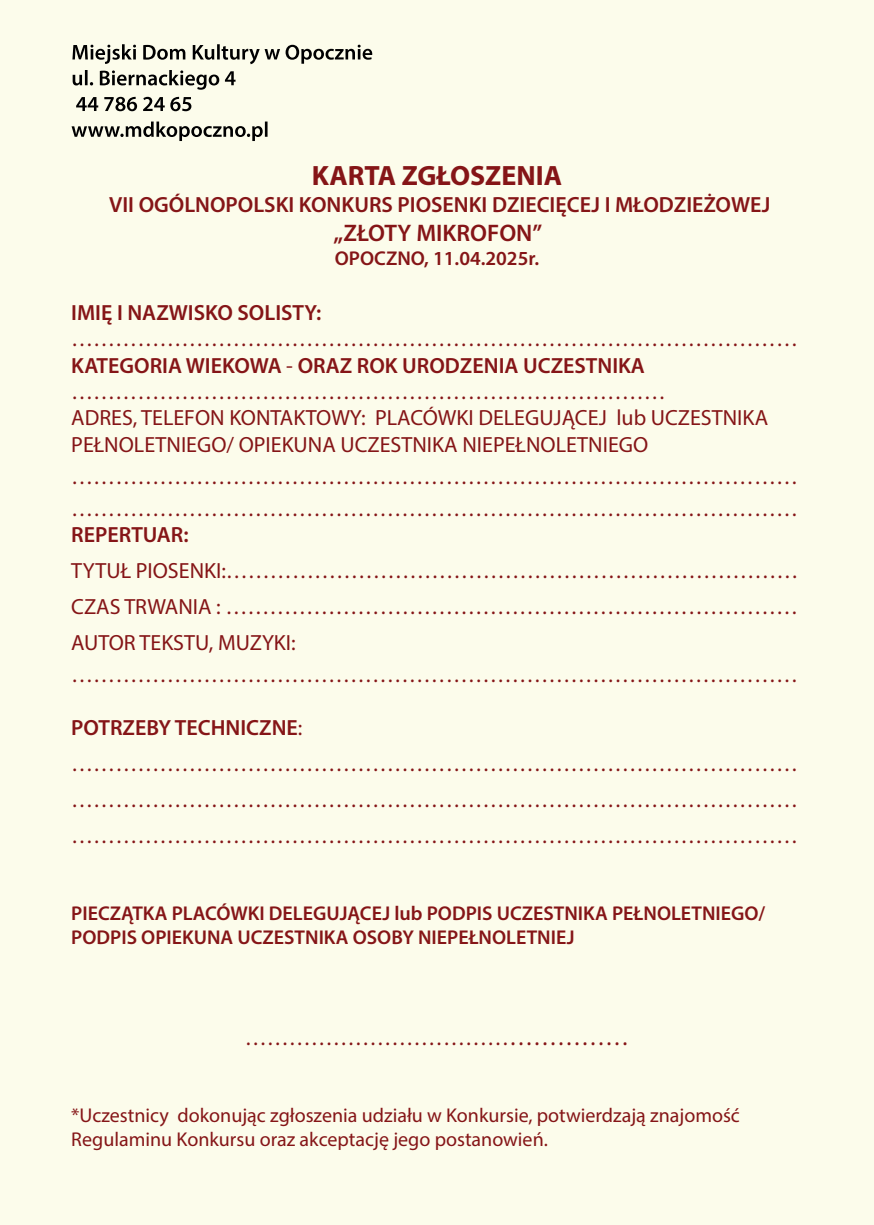
<style>
.page{position:relative;width:874px;height:1225px;background:#fff}
.page>*{position:absolute;margin:0;border:0;box-sizing:border-box;transform-origin:0 0}
.t1{font:700 28px "Myriad Pro";color:#851517}
.t2{font:600 24px "Myriad Pro";color:#851517}
.t3{font:22px/36px "Myriad Pro";color:#851517}
.t4{font:600 22px "Myriad Pro";color:#851517}
.t5{font:600 20px/24px "Myriad Pro";color:#851517}
.t6{font:20px/24px "Myriad Pro";color:#851517}
.s1{font-weight:600}
.s2{font-size:24px}
</style>
<div class="page">
<div style="left:0;top:0;width:873px;height:1225px;background:#fcfceb"></div>
<svg style="left:72px;top:44px;width:300px;height:20px"></svg>
<svg style="left:73px;top:70px;width:162px;height:20px"></svg>
<svg style="left:76px;top:97px;width:115px;height:14px"></svg>
<svg style="left:71px;top:122px;width:196px;height:19px"></svg>
<p class="t1" style="left:312px;top:158px;width:251px">KARTA ZGŁOSZENIA</p>
<p class="t4" style="left:109px;top:190px;width:662px">VII OGÓLNOPOLSKI KONKURS PIOSENKI DZIECIĘCEJ I MŁODZIEŻOWEJ</p>
<p class="t2" style="left:333px;top:217px;width:210px">„ZŁOTY MIKROFON”</p>
<p class="t5" style="left:335px;top:245px;width:206px">OPOCZNO, 11.04.2025r.</p>
<p class="t4" style="left:71px;top:298px;width:251px">IMIĘ I NAZWISKO SOLISTY:</p>
<p class="t3" style="left:71px;top:325px;width:728px;line-height:26.4px">……………………………………………………………………………………… <span class="s1">KATEGORIA WIEKOWA</span> - <span class="s1">ORAZ ROK URODZENIA UCZESTNIKA </span>………………………………………………………………………<br>ADRES, TELEFON KONTAKTOWY: PLACÓWKI DELEGUJĄCEJ lub UCZESTNIKA PEŁNOLETNIEGO/ OPIEKUNA UCZESTNIKA NIEPEŁNOLETNIEGO</p>
<p class="t3" style="left:71px;top:460px;width:728px;line-height:32px">……………………………………………………………………………………… ………………………………………………………………………………………</p>
<p class="t4" style="left:71px;top:521px;width:119px">REPERTUAR:</p>
<p class="t3" style="left:71px;top:552px;width:728px;text-align:justify">TYTUŁ PIOSENKI:…………………………………………………………………… CZAS TRWANIA : …………………………………………………………………… AUTOR TEKSTU, MUZYKI:</p>
<p class="t3" style="left:71px;top:656px;width:728px">………………………………………………………………………………………</p>
<p class="t3" style="left:71px;top:709px;width:728px"><span class="s1">POTRZEBY TECHNICZNE</span>: ……………………………………………………………………………………… ……………………………………………………………………………………… ………………………………………………………………………………………</p>
<p class="t5" style="left:71px;top:900px;width:695px">PIECZĄTKA PLACÓWKI DELEGUJĄCEJ lub PODPIS UCZESTNIKA PEŁNOLETNIEGO/<br>PODPIS OPIEKUNA UCZESTNIKA OSOBY NIEPEŁNOLETNIEJ</p>
<p class="t3" style="left:245px;top:1019px;width:386px">………………………………<span class="s2">……………</span></p>
<p class="t6" style="left:71px;top:1102px;width:669px">*Uczestnicy dokonując zgłoszenia udziału w Konkursie, potwierdzają znajomość<br>Regulaminu Konkursu oraz akceptację jego postanowień.</p>
</div>
